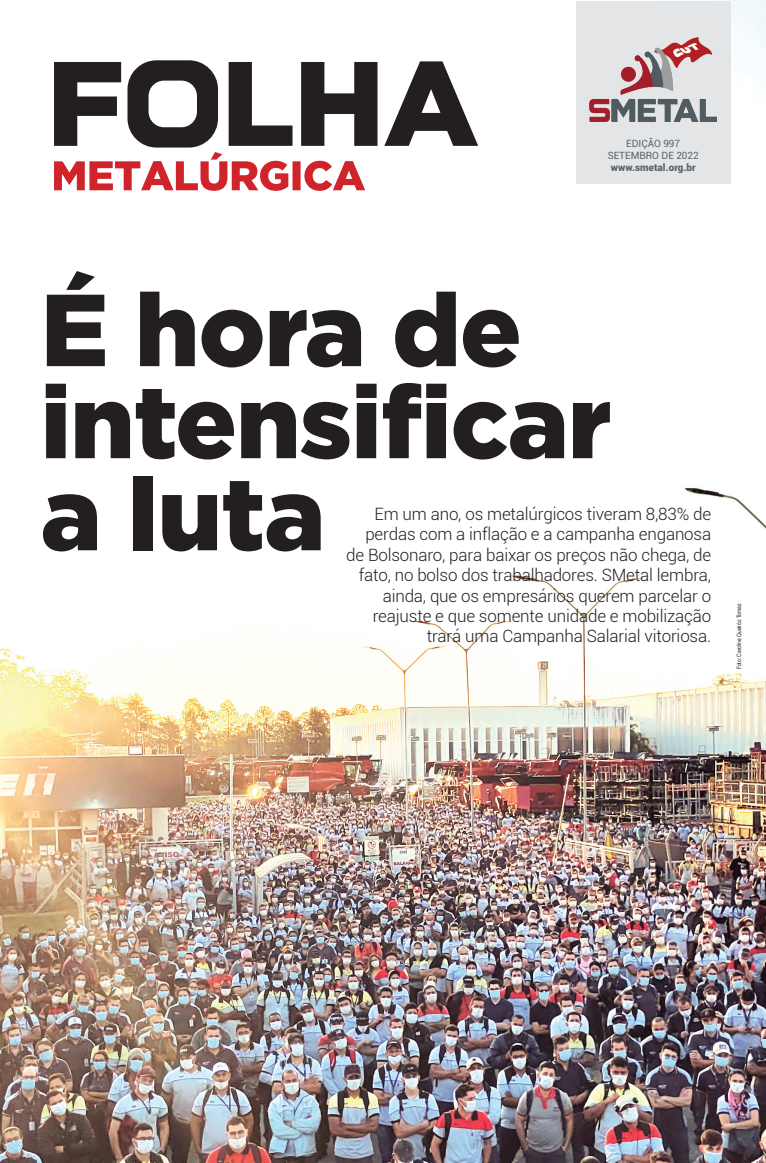
<style>
.page{position:relative;width:766px;height:1163px;background:#fff}
.page>*{position:absolute;margin:0;border:0;box-sizing:border-box;transform-origin:0 0}
.t1{font:900 102px/92px "Gotham";letter-spacing:-.01em;color:#231f20}
.t2{font:300 17px/20.4px "Roboto";letter-spacing:-.01em;color:#231f20;text-align:right}
.t3{font:10px/12px "Roboto";color:#5a6368;text-align:center}
.t4{font:900 10px "Roboto";color:#5a6368}
.t5{font:6px "Arial Narrow";color:#231f20}
</style>
<div class="page">
<img style="left:0;top:0;width:765px;height:1162px">
<svg style="left:384px;top:61px;width:94px;height:85px"></svg>
<div style="left:576px;top:1px;width:154px;height:182px;background:#e4e5e7"></div>
<img style="left:589px;top:38px;width:127px;height:83px">
<svg style="left:54px;top:60px;width:323px;height:131px"></svg>
<p class="t3" style="left:607px;top:137px;width:93px">EDIÇÃO 997<br>SETEMBRO DE 2022</p>
<p class="t4" style="left:610px;top:161px;width:86px">www.smetal.org.br</p>
<p class="t1" style="left:40px;top:281px;width:572px">É hora de intensificar</p>
<p class="t1" style="left:40px;top:465px;width:286px">a luta</p>
<p class="t2" style="left:346px;top:503px;width:366px">Em um ano, os metalúrgicos tiveram 8,83% de perdas com a inflação e a campanha enganosa de Bolsonaro, para baixar os preços não chega, de fato, no bolso dos trabalhadores. SMetal lembra, ainda, que os empresários querem parcelar o reajuste e que somente unidade e mobilização trará uma Campanha Salarial vitoriosa.</p>
<p class="t5" style="left:734px;top:669px;width:67px;rotate:-90deg">Foto: Caroline Queiróz Tomaz</p>
</div>
